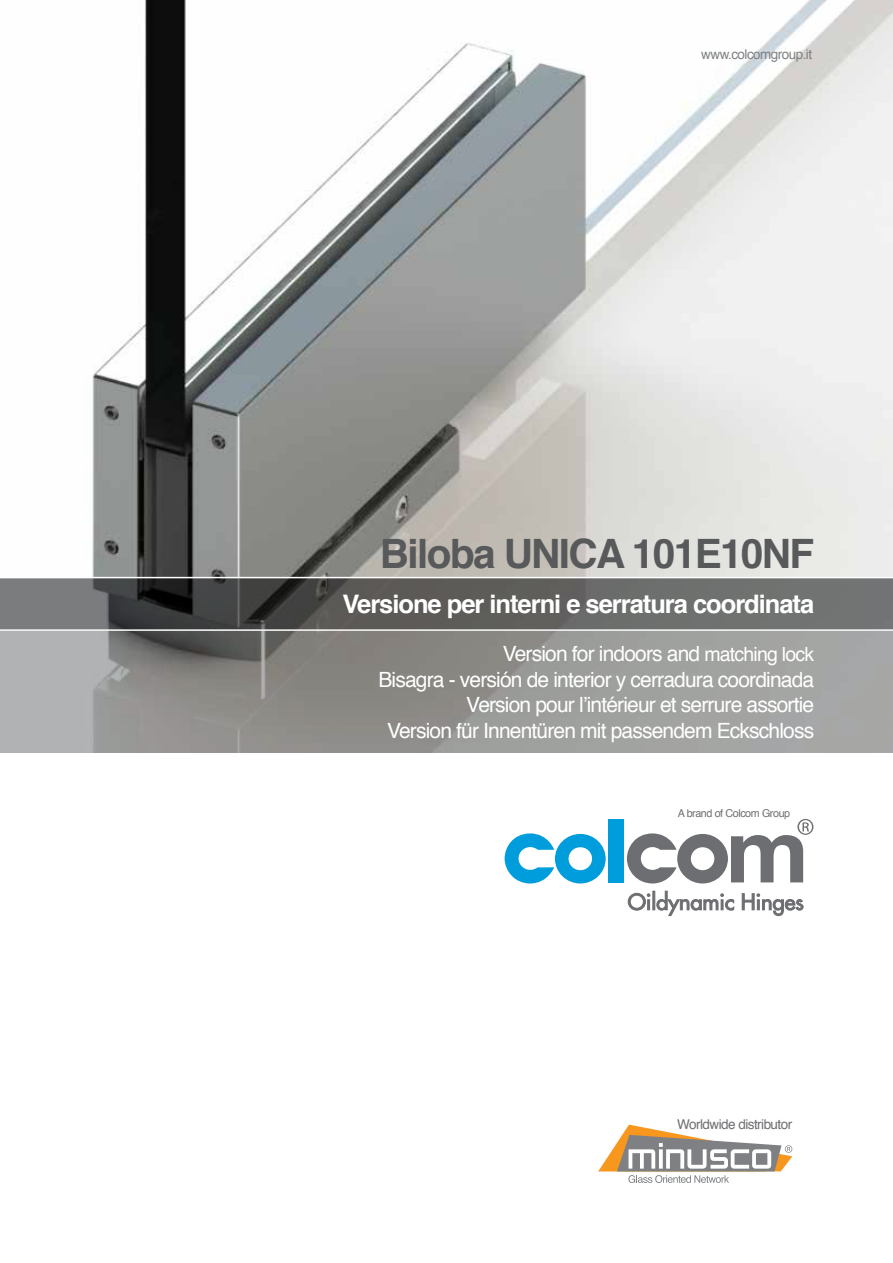
<style>
.page{position:relative;width:893px;height:1263px;background:#fff}
.page>*{position:absolute;margin:0;border:0;box-sizing:border-box;transform-origin:0 0}
.t1{font:700 40.5px "Helvetica";letter-spacing:-.04em;color:#58595b}
.t2{font:700 25.5px "Helvetica";letter-spacing:-.04em;color:#fff}
.t3{font:21px/25.5px "Helvetica";letter-spacing:-.04em;color:#fff;text-align:right}
.t4{font:13.5px "Helvetica";letter-spacing:-.04em;color:#6d6e71}
.t5{font:13.5px "Helvetica";letter-spacing:-.04em;color:#7e8083}
.t6{font:10.8px "Helvetica";letter-spacing:-.04em;color:#6d6e71}
.s1{font-size:19.5px}
</style>
<div class="page">
<img style="left:0;top:0;width:893px;height:753px">
<svg style="left:1px;top:631px;width:892px;height:122px;background:#979794"></svg>
<svg style="left:1px;top:578px;width:892px;height:51px;background:#5e5e5e"></svg>
<hr style="left:0;top:629px;width:893px;height:2px;background:#fff">
<hr style="left:0;top:577px;width:893px;height:1px;background:#fff">
<div style="left:609px;top:819px;width:15px;height:63px;background:#009ddc"></div>
<svg style="left:505px;top:833px;width:101px;height:50px"></svg>
<svg style="left:627px;top:819px;width:186px;height:64px"></svg>
<svg style="left:628px;top:891px;width:106px;height:25px"></svg>
<svg style="left:742px;top:893px;width:61px;height:23px"></svg>
<svg style="left:598px;top:1124px;width:194px;height:59px"></svg>
<p class="t5" style="left:701px;top:44px;width:112px">www.colcomgroup.it</p>
<h1 class="t1" style="left:380px;top:521px;width:436px">Biloba UNICA 101E10NF</h1>
<p class="t2" style="left:343px;top:584px;width:473px">Versione per interni e serratura coordinata</p>
<p class="t3" style="left:378px;top:642px;width:437px">Version for indoors and <span class="s1">matching lock<br></span>Bisagra - versión de interior y cerradura coordinada Version pour l’intérieur et serrure assortie<br>Version für Innentüren mit passendem Eckschloss</p>
<p class="t6" style="left:678px;top:804px;width:114px">A brand of Colcom Group</p>
<p class="t4" style="left:677px;top:1113px;width:116px">Worldwide distributor</p>
</div>
